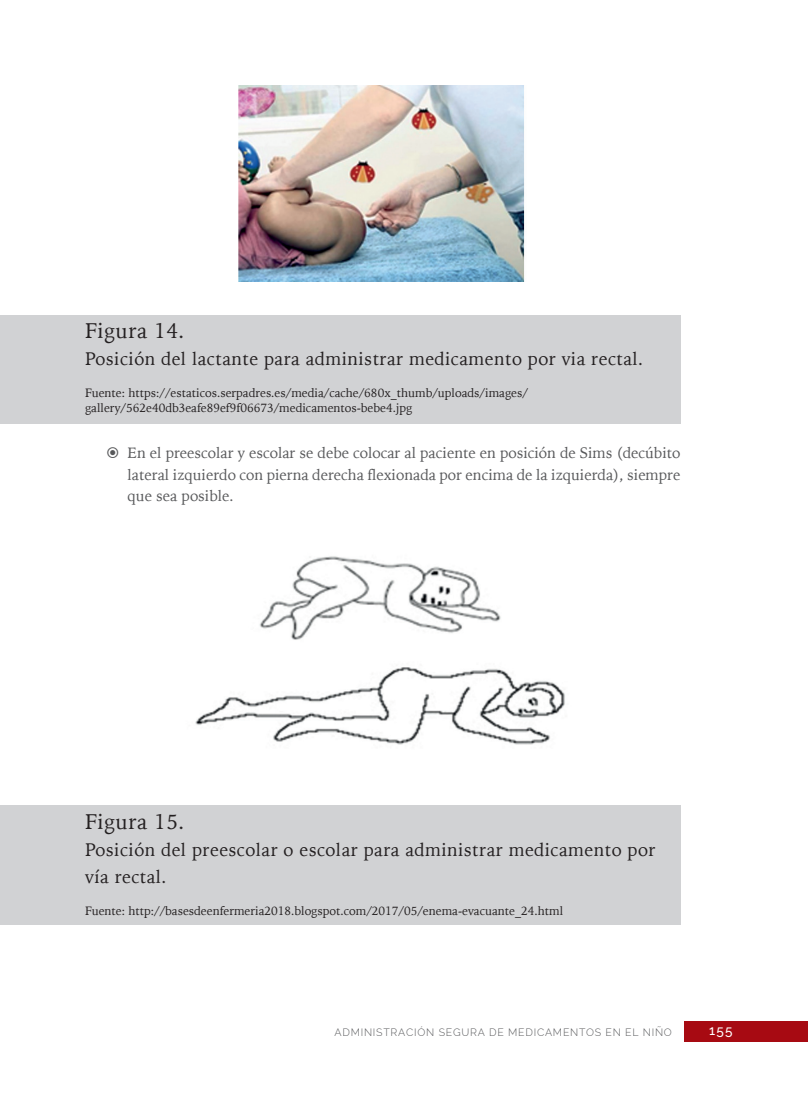
<style>
.page{position:relative;width:808px;height:1106px;background:#fff}
.page>*{position:absolute;margin:0;border:0;box-sizing:border-box;transform-origin:0 0}
.t1{font:21px "Iowan Old Style W01";letter-spacing:.025em;color:#231f20}
.t2{font:18px/27px "Iowan Old Style W01";letter-spacing:.025em;color:#231f20}
.t3{font:15px/21px "Iowan Old Style W01";color:#57585a;text-align:justify}
.t4{font:500 13.5px "Raleway";color:#fff}
.t5{font:12px/15px "Iowan Old Style W01";color:#231f20}
.t6{font:300 10.5px "Raleway";letter-spacing:.075em;color:#57585a}
</style>
<div class="page">
<div style="left:685px;top:1021px;width:123px;height:20px;background:#a70a12"></div>
<div style="left:0;top:315px;width:680px;height:108px;background:#d1d2d4"></div>
<div style="left:0;top:805px;width:680px;height:120px;background:#d1d2d4"></div>
<img style="left:238px;top:85px;width:287px;height:197px">
<img style="left:195px;top:556px;width:370px;height:189px">
<p class="t1" style="left:85px;top:317px;width:101px">Figura 14.</p>
<p class="t2" style="left:85px;top:345px;width:560px">Posición del lactante para administrar medicamento por via rectal.</p>
<p class="t5" style="left:85px;top:385px;width:444px">Fuente: https://estaticos.serpadres.es/media/cache/680x_thumb/uploads/images/ gallery/562e40db3eafe89ef9f06673/medicamentos-bebe4.jpg</p>
<p class="t3" style="left:128px;top:442px;width:554px">En el preescolar y escolar se debe colocar al paciente en posición de Sims (decúbito lateral izquierdo con pierna derecha flexionada por encima de la izquierda), siempre que sea posible.</p>
<p class="t1" style="left:85px;top:808px;width:101px">Figura 15.</p>
<p class="t2" style="left:85px;top:836px;width:572px">Posición del preescolar o escolar para administrar medicamento por vía rectal.</p>
<p class="t5" style="left:85px;top:903px;width:480px">Fuente: http://basesdeenfermeria2018.blogspot.com/2017/05/enema-evacuante_24.html</p>
<p class="t6" style="left:334px;top:1026px;width:339px">ADMINISTRACIÓN SEGURA DE MEDICAMENTOS EN EL NIÑO</p>
<p class="t4" style="left:709px;top:1022px;width:25px">155</p>
</div>
